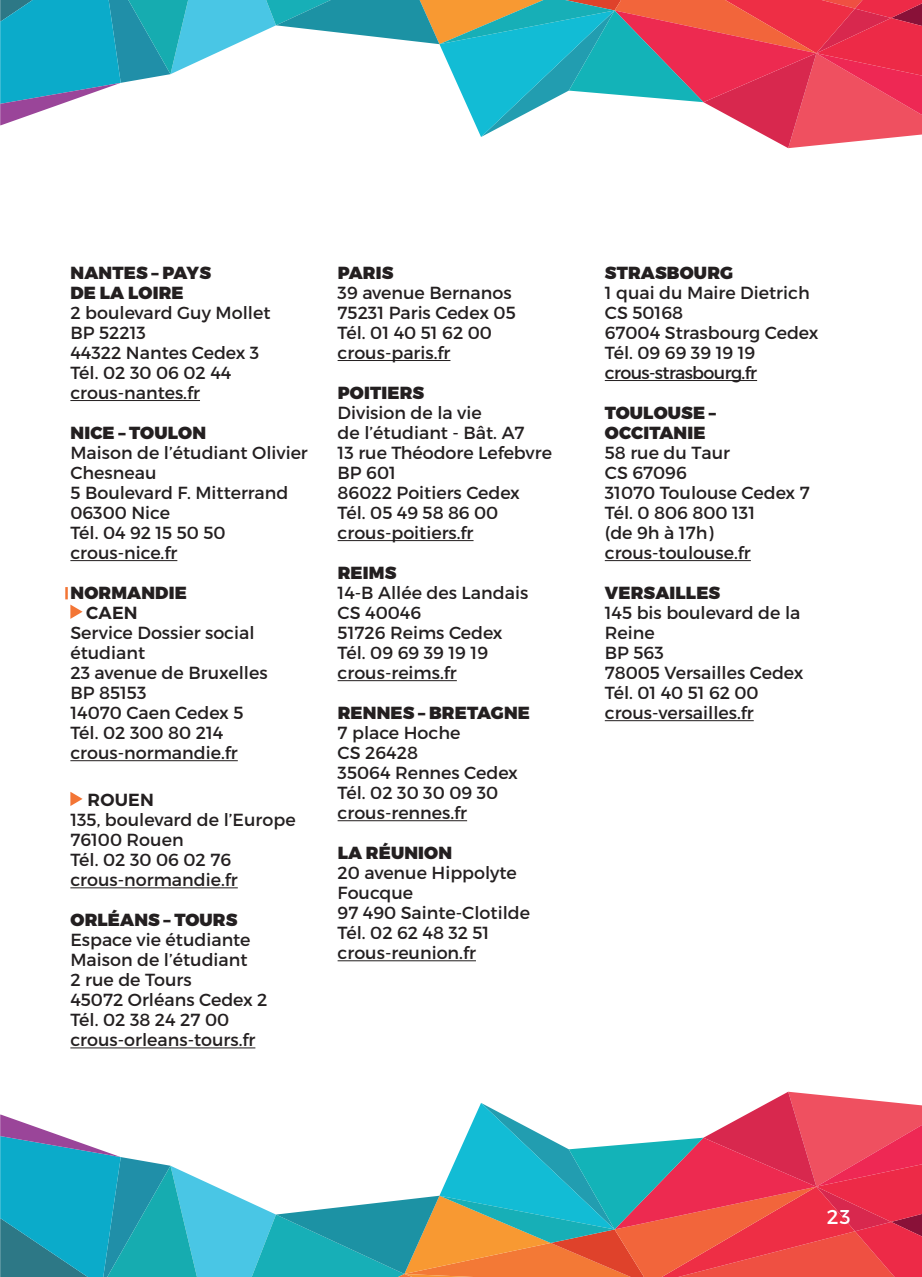
<style>
.page{position:relative;width:922px;height:1277px;background:#fff}
.page>*{position:absolute;margin:0;border:0;box-sizing:border-box;transform-origin:0 0}
.t1{font:20px "Montserrat";color:#fff}
.t2{font:17.5px/20px "Montserrat";color:#231f20}
.t3{font:900 17.5px/20px "Montserrat";letter-spacing:.01em;color:#231f20}
.t4{font:600 17.5px "Montserrat";letter-spacing:.01em;color:#231f20}
</style>
<div class="page">
<hr style="left:70px;top:400px;width:130px;height:1px;background:#231f20">
<hr style="left:70px;top:560px;width:107px;height:1px;background:#231f20">
<hr style="left:70px;top:760px;width:168px;height:1px;background:#231f20">
<hr style="left:70px;top:887px;width:168px;height:1px;background:#231f20">
<hr style="left:70px;top:1047px;width:185px;height:1px;background:#231f20">
<svg style="left:70px;top:791px;width:12px;height:15px"></svg>
<hr style="left:337px;top:360px;width:113px;height:1px;background:#231f20">
<hr style="left:337px;top:540px;width:136px;height:1px;background:#231f20">
<hr style="left:337px;top:680px;width:119px;height:1px;background:#231f20">
<hr style="left:337px;top:820px;width:130px;height:1px;background:#231f20">
<hr style="left:337px;top:960px;width:138px;height:1px;background:#231f20">
<hr style="left:604px;top:380px;width:152px;height:1px;background:#231f20">
<hr style="left:604px;top:560px;width:146px;height:1px;background:#231f20">
<hr style="left:604px;top:720px;width:149px;height:1px;background:#231f20">
<svg style="left:65px;top:587px;width:17px;height:32px"></svg>
<svg style="left:0;top:0;width:922px;height:148px"></svg>
<svg style="left:0;top:1091px;width:922px;height:186px"></svg>
<p class="t3" style="left:70px;top:263px;width:142px">NANTES – PAYS<br>DE LA LOIRE</p>
<p class="t2" style="left:70px;top:302px;width:201px">2 boulevard Guy Mollet<br>BP 52213<br>44322 Nantes Cedex 3<br>Tél. 02 30 06 02 44 crous-nantes.fr</p>
<p class="t3" style="left:70px;top:423px;width:137px">NICE – TOULON</p>
<p class="t2" style="left:70px;top:442px;width:239px">Maison de l’étudiant Olivier<br>Chesneau<br>5 Boulevard F. Mitterrand<br>06300 Nice<br>Tél. 04 92 15 50 50 crous-nice.fr</p>
<p class="t3" style="left:70px;top:583px;width:118px">NORMANDIE</p>
<p class="t4" style="left:86px;top:602px;width:53px">CAEN</p>
<p class="t2" style="left:70px;top:622px;width:198px">Service Dossier social étudiant<br>23 avenue de Bruxelles<br>BP 85153<br>14070 Caen Cedex 5<br>Tél. 02 300 80 214 crous-normandie.fr</p>
<p class="t4" style="left:88px;top:789px;width:68px">ROUEN</p>
<p class="t2" style="left:70px;top:809px;width:227px">135, boulevard de l’Europe<br>76100 Rouen<br>Tél. 02 30 06 02 76 crous-normandie.fr</p>
<p class="t3" style="left:70px;top:910px;width:168px">ORLÉANS – TOURS</p>
<p class="t2" style="left:70px;top:929px;width:198px">Espace vie étudiante<br>Maison de l’étudiant<br>2 rue de Tours<br>45072 Orléans Cedex 2<br>Tél. 02 38 24 27 00 crous-orleans-tours.fr</p>
<p class="t3" style="left:337px;top:263px;width:57px">PARIS</p>
<p class="t2" style="left:337px;top:282px;width:180px">39 avenue Bernanos<br>75231 Paris Cedex 05<br>Tél. 01 40 51 62 00 crous-paris.fr</p>
<p class="t3" style="left:337px;top:383px;width:88px">POITIERS</p>
<p class="t2" style="left:337px;top:402px;width:216px">Division de la vie<br>de l’étudiant - Bât. A7<br>13 rue Théodore Lefebvre<br>BP 601<br>86022 Poitiers Cedex<br>Tél. 05 49 58 86 00 crous-poitiers.fr</p>
<p class="t3" style="left:337px;top:563px;width:60px">REIMS</p>
<p class="t2" style="left:337px;top:582px;width:192px">14-B Allée des Landais<br>CS 40046<br>51726 Reims Cedex<br>Tél. 09 69 39 19 19 crous-reims.fr</p>
<p class="t3" style="left:337px;top:703px;width:194px">RENNES – BRETAGNE</p>
<p class="t2" style="left:337px;top:722px;width:182px">7 place Hoche<br>CS 26428<br>35064 Rennes Cedex<br>Tél. 02 30 30 09 30 crous-rennes.fr</p>
<p class="t3" style="left:337px;top:843px;width:116px">LA RÉUNION</p>
<p class="t2" style="left:337px;top:862px;width:194px">20 avenue Hippolyte<br>Foucque<br>97 490 Sainte-Clotilde<br>Tél. 02 62 48 32 51 crous-reunion.fr</p>
<p class="t3" style="left:604px;top:263px;width:130px">STRASBOURG</p>
<p class="t2" style="left:604px;top:282px;width:215px">1 quai du Maire Dietrich<br>CS 50168<br>67004 Strasbourg Cedex<br>Tél. 09 69 39 19 19 crous-strasbourg.fr</p>
<p class="t3" style="left:604px;top:403px;width:113px">TOULOUSE –<br>OCCITANIE</p>
<p class="t2" style="left:604px;top:442px;width:206px">58 rue du Taur<br>CS 67096<br>31070 Toulouse Cedex 7<br>Tél. 0 806 800 131<br>(de 9h à 17h) crous-toulouse.fr</p>
<p class="t3" style="left:604px;top:583px;width:117px">VERSAILLES</p>
<p class="t2" style="left:604px;top:602px;width:200px">145 bis boulevard de la<br>Reine<br>BP 563<br>78005 Versailles Cedex<br>Tél. 01 40 51 62 00 crous-versailles.fr</p>
<p class="t1" style="left:826px;top:1204px;width:25px">23</p>
</div>
